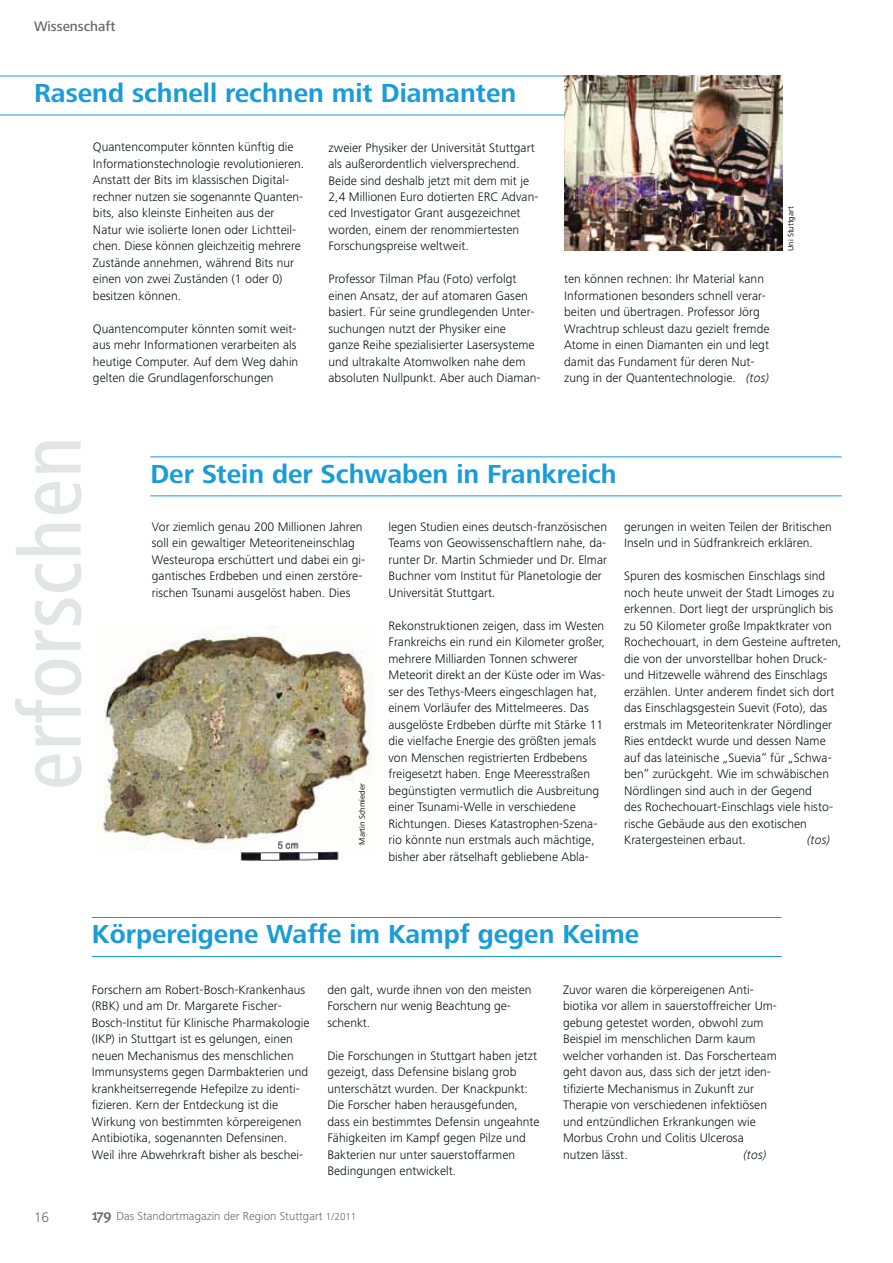
<style>
.page{position:relative;width:893px;height:1263px;background:#fff}
.page>*{position:absolute;margin:0;border:0;box-sizing:border-box;transform-origin:0 0}
.t1{font:500 condensed 90px "Frutiger Next LT";color:#e3e4e4}
.t2{font:700 27px "Frutiger Next LT";color:#199cd8}
.t3{font:500 14.25px "Frutiger Next LT";color:#646567}
.t4{font:300 14.25px "Frutiger Next LT";color:#646567}
.t5{font:300 12.75px/16.5px "Frutiger Next LT";color:#040809}
.t6{font:italic 300 12.75px "Frutiger Next LT";color:#040809}
.t7{font:300 12px "Frutiger Next LT";color:#646567}
.t8{font:8.25px "Frutiger Next LT";color:#040809}
.s1{font-style:italic}
.s2{font-family:"Meta Plus";font-weight:500;font-size:15px}
.s3{font-size:10.5px}
</style>
<div class="page">
<img style="left:95px;top:626px;width:277px;height:223px">
<img style="left:240px;top:841px;width:101px;height:19px">
<hr style="left:150px;top:456px;width:692px;height:1px;background:#199cd8">
<hr style="left:150px;top:495px;width:692px;height:1px;background:#199cd8">
<hr style="left:92px;top:917px;width:690px;height:1px;background:#199cd8">
<hr style="left:92px;top:956px;width:690px;height:1px;background:#199cd8">
<hr style="left:0;top:76px;width:721px;height:1px;background:#199cd8">
<hr style="left:0;top:115px;width:721px;height:1px;background:#199cd8">
<img style="left:564px;top:76px;width:219px;height:174px">
<p class="t3" style="left:34px;top:18px;width:83px">Wissenschaft</p>
<h2 class="t2" style="left:34px;top:83px;width:484px">Rasend schnell rechnen mit Diamanten</h2>
<p class="t5" style="left:93px;top:140px;width:213px">Quantencomputer könnten künftig die Informationstechnologie revolutionieren.<br>Anstatt der Bits im klassischen Digital&shy;rechner nutzen sie sogenannte Quanten&shy;bits, also kleinste Einheiten aus der Natur wie isolierte Ionen oder Lichtteil&shy;chen. Diese können gleichzeitig mehrere Zustände annehmen, während Bits nur einen von zwei Zuständen (1 oder 0) besitzen können.</p>
<p class="t5" style="left:93px;top:322px;width:207px">Quantencomputer könnten somit weit&shy;aus mehr Informationen verarbeiten als heutige Computer. Auf dem Weg dahin gelten die Grundlagenforschungen</p>
<p class="t5" style="left:328px;top:140px;width:211px">zweier Physiker der Universität Stuttgart als außerordentlich vielversprechend.<br>Beide sind deshalb jetzt mit dem mit je 2,4 Millionen Euro dotierten ERC Advan&shy;ced Investigator Grant ausgezeichnet worden, einem der renommiertesten Forschungspreise weltweit.</p>
<p class="t5" style="left:328px;top:272px;width:213px">Professor Tilman Pfau (Foto) verfolgt einen Ansatz, der auf atomaren Gasen basiert. Für seine grundlegenden Unter&shy;suchungen nutzt der Physiker eine<br>ganze Reihe spezialisierter Lasersysteme und ultrakalte Atomwolken nahe dem absoluten Nullpunkt. Aber auch Diaman-</p>
<p class="t5" style="left:564px;top:272px;width:207px">ten können rechnen: Ihr Material kann Informationen besonders schnell verar&shy;beiten und übertragen. Professor Jörg Wrachtrup schleust dazu gezielt fremde Atome in einen Diamanten ein und legt damit das Fundament für deren Nut&shy;zung in der Quantentechnologie. <span class="s1">(tos)</span></p>
<p class="t8" style="left:787px;top:251px;width:46px;rotate:-90deg">Uni Stuttgart</p>
<h1 class="t1" style="left:1px;top:790px;width:357px;rotate:-90deg">erforschen</h1>
<h2 class="t2" style="left:150px;top:463px;width:468px">Der Stein der Schwaben in Frankreich</h2>
<p class="t5" style="left:152px;top:519px;width:215px">Vor ziemlich genau 200 Millionen Jahren soll ein gewaltiger Meteoriteneinschlag Westeuropa erschüttert und dabei ein gi&shy;gantisches Erdbeben und einen zerstöre&shy;rischen Tsunami ausgelöst haben. Dies</p>
<p class="t5" style="left:388px;top:519px;width:220px">legen Studien eines deutsch-französischen Teams von Geowissenschaftlern nahe, da&shy;runter Dr. Martin Schmieder und Dr. Elmar Buchner vom Institut für Planetologie der Universität Stuttgart.</p>
<p class="t5" style="left:388px;top:618px;width:218px">Rekonstruktionen zeigen, dass im Westen Frankreichs ein rund ein Kilometer großer, mehrere Milliarden Tonnen schwerer Meteorit direkt an der Küste oder im Was&shy;ser des Tethys-Meers eingeschlagen hat, einem Vorläufer des Mittelmeeres. Das ausgelöste Erdbeben dürfte mit Stärke 11 die vielfache Energie des größten jemals von Menschen registrierten Erdbebens freigesetzt haben. Enge Meeresstraßen begünstigten vermutlich die Ausbreitung einer Tsunami-Welle in verschiedene Richtungen. Dieses Katastrophen-Szena&shy;rio könnte nun erstmals auch mächtige, bisher aber rätselhaft gebliebene Abla-</p>
<p class="t8" style="left:359px;top:845px;width:63px;rotate:-90deg">Martin Schmieder</p>
<p class="t5" style="left:624px;top:519px;width:209px">gerungen in weiten Teilen der Britischen<br>Inseln und in Südfrankreich erklären.</p>
<p class="t5" style="left:624px;top:569px;width:219px">Spuren des kosmischen Einschlags sind noch heute unweit der Stadt Limoges zu erkennen. Dort liegt der ursprünglich bis zu 50 Kilometer große Impaktkrater von Rochechouart, in dem Gesteine auftreten, die von der unvorstellbar hohen Druck&shy;und Hitzewelle während des Einschlags erzählen. Unter anderem findet sich dort das Einschlagsgestein Suevit (Foto), das erstmals im Meteoritenkrater Nördlinger Ries entdeckt wurde und dessen Name auf das lateinische „Suevia“ für „Schwa&shy;ben“ zurückgeht. Wie im schwäbischen Nördlingen sind auch in der Gegend<br>des Rochechouart-Einschlags viele histo&shy;rische Gebäude aus den exotischen Kratergesteinen erbaut.</p>
<p class="t6" style="left:807px;top:833px;width:24px">(tos)</p>
<h2 class="t2" style="left:92px;top:924px;width:549px">Körpereigene Waffe im Kampf gegen Keime</h2>
<p class="t5" style="left:327px;top:982px;width:206px">den galt, wurde ihnen von den meisten<br>Forschern nur wenig Beachtung ge&shy;schenkt.</p>
<p class="t5" style="left:327px;top:1048px;width:214px">Die Forschungen in Stuttgart haben jetzt gezeigt, dass Defensine bislang grob unterschätzt wurden. Der Knackpunkt:<br>Die Forscher haben herausgefunden, dass ein bestimmtes Defensin ungeahnte Fähigkeiten im Kampf gegen Pilze und Bakterien nur unter sauerstoffarmen Bedingungen entwickelt.</p>
<p class="t5" style="left:563px;top:982px;width:215px">Zuvor waren die körpereigenen Anti&shy;biotika vor allem in sauerstoffreicher Um&shy;gebung getestet worden, obwohl zum Beispiel im menschlichen Darm kaum welcher vorhanden ist. Das Forscherteam geht davon aus, dass sich der jetzt iden&shy;tifizierte Mechanismus in Zukunft zur Therapie von verschiedenen infektiösen und entzündlichen Erkrankungen wie Morbus Crohn und Colitis Ulcerosa nutzen lässt.</p>
<p class="t5" style="left:92px;top:982px;width:219px">Forschern am Robert-Bosch-Krankenhaus (RBK) und am Dr. Margarete Fischer-Bosch-Institut für Klinische Pharmakologie (IKP) in Stuttgart ist es gelungen, einen neuen Mechanismus des menschlichen Immunsystems gegen Darmbakterien und krankheitserregende Hefepilze zu identi&shy;fizieren. Kern der Entdeckung ist die Wirkung von bestimmten körpereigenen Antibiotika, sogenannten Defensinen.<br>Weil ihre Abwehrkraft bisher als beschei-</p>
<p class="t6" style="left:743px;top:1147px;width:24px">(tos)</p>
<p class="t4" style="left:34px;top:1212px;width:17px">16</p>
<p class="t7" style="left:92px;top:1212px;width:266px"><span class="s2">179</span> Das Standortmagazin der Region Stuttgart <span class="s3">1/2011</span></p>
</div>
